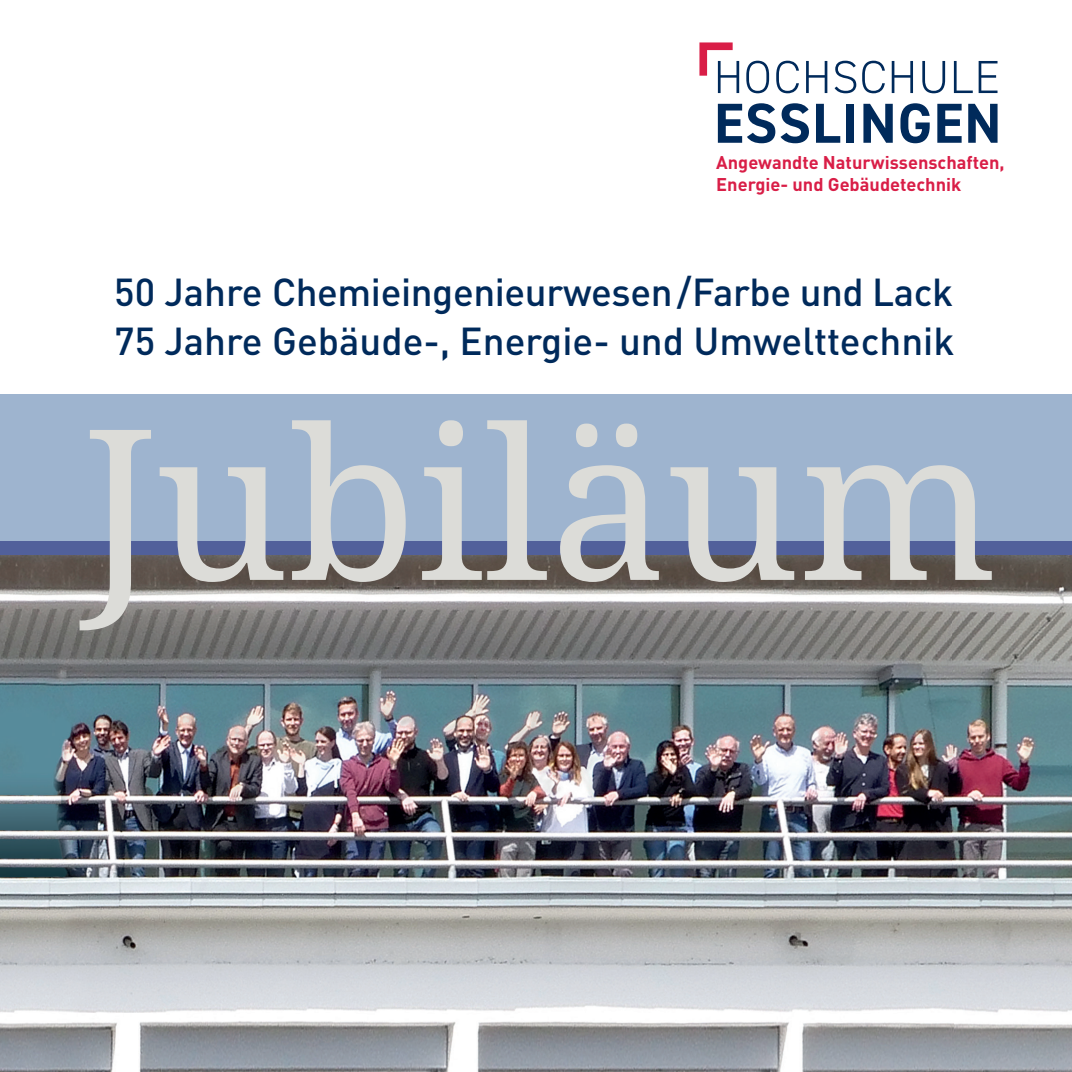
<style>
.page{position:relative;width:1072px;height:1072px;background:#fff}
.page>*{position:absolute;margin:0;border:0;box-sizing:border-box;transform-origin:0 0}
.t1{font:210px "Droid Serif";color:#dcdcd8}
.t2{font:500 38.5px/49px "DIN Pro";letter-spacing:-.005em;color:#002a5b}
.t3{font:700 18.2px/21.9px "DIN Pro";color:#d91e47}
</style>
<div class="page">
<img style="left:0;top:554px;width:1071px;height:517px">
<svg style="left:718px;top:103px;width:91px;height:40px"></svg>
<svg style="left:816px;top:104px;width:24px;height:39px"></svg>
<div style="left:846px;top:104px;width:8px;height:39px;background:#002a5b"></div>
<svg style="left:863px;top:104px;width:29px;height:39px"></svg>
<svg style="left:900px;top:103px;width:29px;height:40px"></svg>
<svg style="left:937px;top:104px;width:24px;height:39px"></svg>
<svg style="left:968px;top:104px;width:29px;height:39px"></svg>
<svg style="left:699px;top:42px;width:40px;height:51px"></svg>
<svg style="left:746px;top:61px;width:23px;height:32px"></svg>
<svg style="left:776px;top:61px;width:23px;height:32px"></svg>
<svg style="left:806px;top:61px;width:21px;height:32px"></svg>
<svg style="left:834px;top:61px;width:22px;height:32px"></svg>
<svg style="left:862px;top:61px;width:22px;height:32px"></svg>
<svg style="left:891px;top:61px;width:22px;height:32px"></svg>
<svg style="left:922px;top:61px;width:23px;height:32px"></svg>
<svg style="left:953px;top:61px;width:19px;height:32px"></svg>
<svg style="left:978px;top:61px;width:19px;height:32px"></svg>
<div style="left:0;top:395px;width:1071px;height:154px;background:#9eb4cf"></div>
<div style="left:0;top:541px;width:1071px;height:13px;background:#51609b"></div>
<p class="t3" style="left:716px;top:150px;width:290px">Angewandte Naturwissenschaften,<br>Energie- und Gebäudetechnik</p>
<p class="t2" style="left:114px;top:265px;width:842px">50 Jahre Chemieingenieurwesen / Farbe und Lack<br>75 Jahre Gebäude-, Energie- und Umwelttechnik</p>
<h1 class="t1" style="left:82px;top:374px;width:917px">Jubiläum</h1>
</div>
